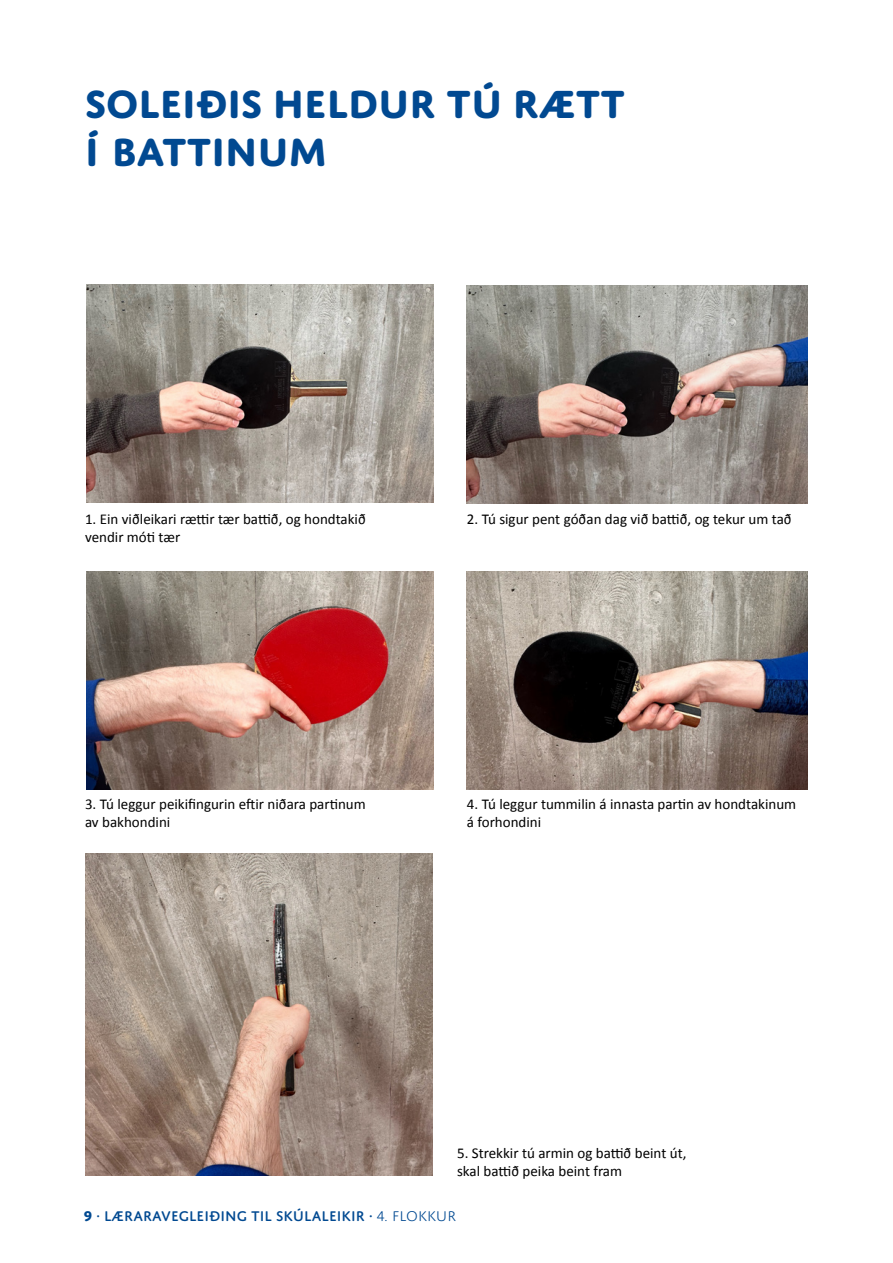
<style>
.page{position:relative;width:893px;height:1263px;background:#fff}
.page>*{position:absolute;margin:0;border:0;box-sizing:border-box;transform-origin:0 0}
._01_Yvirskrift{font:700 42px/48px "Domus Titling";color:#014991}
._03_Breyð{font:15px/18px "Calibri";color:#000}
.t1{font:500 15px "Domus Titling";color:#014991}
.s1{font-weight:700}
.s2{font-weight:300}
</style>
<div class="page">
<img style="left:86px;top:284px;width:347px;height:219px">
<img style="left:86px;top:571px;width:347px;height:218px">
<img style="left:467px;top:285px;width:340px;height:218px">
<img style="left:467px;top:572px;width:340px;height:218px">
<img style="left:86px;top:854px;width:347px;height:321px">
<p class="_01_Yvirskrift" style="left:85px;top:79px;width:542px">SOLEIÐIS HELDUR TÚ RÆTT<br>Í BATTINUM</p>
<p class="_03_Breyð" style="left:85px;top:510px;width:282px">1. Ein viðleikari rættir tær battið, og hondtakið vendir móti tær</p>
<p class="_03_Breyð" style="left:467px;top:510px;width:326px">2. Tú sigur pent góðan dag við battið, og tekur um tað</p>
<p class="_03_Breyð" style="left:85px;top:795px;width:282px">3. Tú leggur peikifingurin eftir niðara partinum av bakhondini</p>
<p class="_03_Breyð" style="left:467px;top:795px;width:331px">4. Tú leggur tummilin á innasta partin av hondtakinum á forhondini</p>
<p class="_03_Breyð" style="left:457px;top:1143px;width:231px">5. Strekkir tú armin og battið beint út, skal battið peika beint fram</p>
<p class="t1" style="left:84px;top:1208px;width:374px"><span class="s1">9</span> · LÆRARAVEGLEIÐING TIL SKÚLALEIKIR · <span class="s2">4. FLOKKUR</span></p>
</div>
